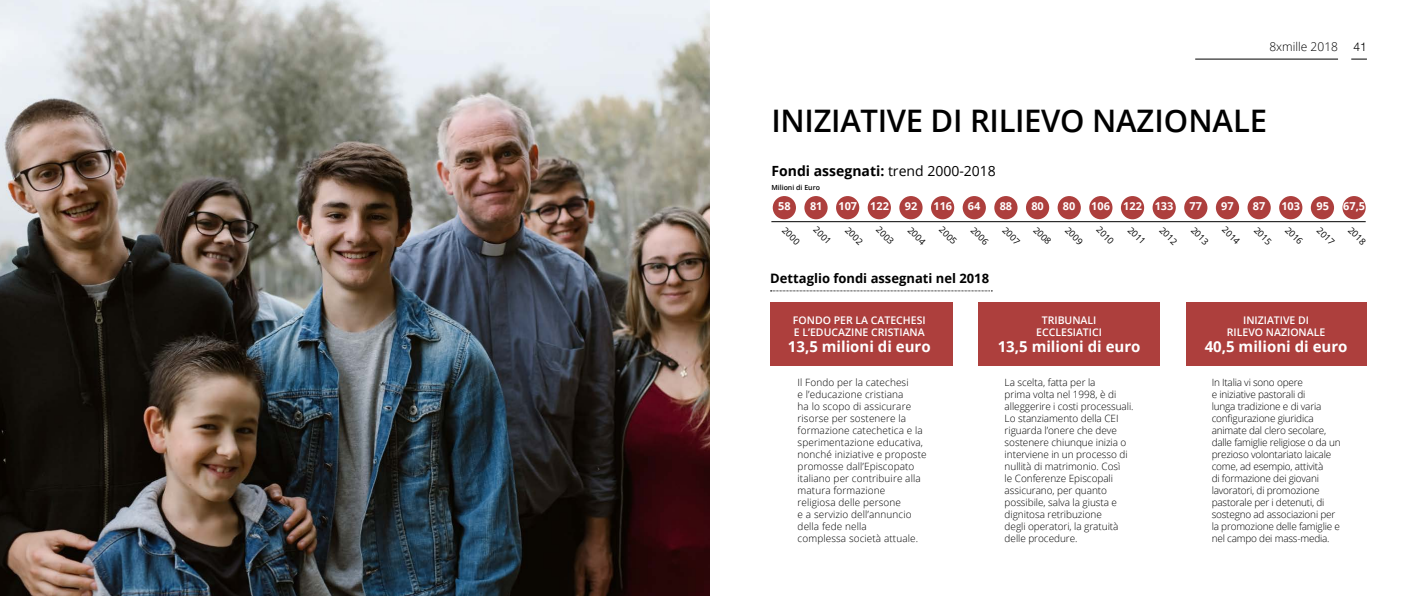
<style>
.page{position:relative;width:1418px;height:596px;background:#fff}
.page>*{position:absolute;margin:0;border:0;box-sizing:border-box;transform-origin:0 0}
.t1{font:600 31px "Open Sans";letter-spacing:-.01em;color:#000}
.t2{font:700 15px "Open Sans";color:#fff}
.t3{font:700 14px "Open Sans";color:#000}
.t4{font:700 13px "Open Sans";color:#000}
.t5{font:300 12px "Open Sans";color:#000}
.t6{font:300 12px "Helvetica Neue LT Std";color:#000}
.t7{font:700 10.9px "Open Sans";color:#fff}
.t8{font:600 10.5px/12px "Open Sans";color:#fff;text-align:center}
.t9{font:300 10px/12px "Open Sans";letter-spacing:-.005em;color:#000}
.t10{font:9px "Open Sans";color:#000}
.t11{font:600 7px "Open Sans";color:#000}
.s1{font-weight:400}
</style>
<div class="page">
<svg style="left:1351px;top:59px;width:15px;height:1px"></svg>
<hr style="left:1195px;top:59px;width:142px;height:1px;background:#000">
<svg style="left:770px;top:290px;width:222px;height:1px"></svg>
<div style="left:770px;top:302px;width:182px;height:63px;background:#ad3f3d"></div>
<div style="left:978px;top:302px;width:181px;height:63px;background:#ad3f3d"></div>
<div style="left:1186px;top:302px;width:180px;height:63px;background:#ad3f3d"></div>
<img style="left:0;top:0;width:709px;height:595px">
<hr style="left:771px;top:221px;width:594px;height:1px;background:#000">
<div style="left:772px;top:196px;width:24px;height:23px;background:#ad3f3d;border-radius:50%"></div>
<div style="left:962px;top:196px;width:23px;height:23px;background:#ad3f3d;border-radius:50%"></div>
<div style="left:1152px;top:196px;width:23px;height:23px;background:#ad3f3d;border-radius:50%"></div>
<div style="left:836px;top:196px;width:23px;height:23px;background:#ad3f3d;border-radius:50%"></div>
<div style="left:1025px;top:196px;width:24px;height:23px;background:#ad3f3d;border-radius:50%"></div>
<div style="left:1215px;top:196px;width:24px;height:23px;background:#ad3f3d;border-radius:50%"></div>
<div style="left:899px;top:196px;width:23px;height:23px;background:#ad3f3d;border-radius:50%"></div>
<div style="left:1089px;top:196px;width:23px;height:23px;background:#ad3f3d;border-radius:50%"></div>
<div style="left:1279px;top:196px;width:23px;height:23px;background:#ad3f3d;border-radius:50%"></div>
<div style="left:804px;top:196px;width:23px;height:23px;background:#ad3f3d;border-radius:50%"></div>
<div style="left:994px;top:196px;width:23px;height:23px;background:#ad3f3d;border-radius:50%"></div>
<div style="left:1184px;top:196px;width:23px;height:23px;background:#ad3f3d;border-radius:50%"></div>
<div style="left:867px;top:196px;width:24px;height:23px;background:#ad3f3d;border-radius:50%"></div>
<div style="left:1057px;top:196px;width:23px;height:23px;background:#ad3f3d;border-radius:50%"></div>
<div style="left:1247px;top:196px;width:23px;height:23px;background:#ad3f3d;border-radius:50%"></div>
<div style="left:931px;top:196px;width:23px;height:23px;background:#ad3f3d;border-radius:50%"></div>
<div style="left:1120px;top:196px;width:24px;height:23px;background:#ad3f3d;border-radius:50%"></div>
<div style="left:1342px;top:196px;width:23px;height:23px;background:#ad3f3d;border-radius:50%"></div>
<div style="left:1310px;top:196px;width:23px;height:23px;background:#ad3f3d;border-radius:50%"></div>
<p class="t5" style="left:1269px;top:39px;width:70px">8xmille 2018</p>
<p class="t6" style="left:1353px;top:39px;width:15px">41</p>
<h1 class="t1" style="left:771px;top:99px;width:497px">INIZIATIVE DI RILIEVO NAZIONALE</h1>
<h3 class="t3" style="left:771px;top:161px;width:226px">Fondi assegnati: <span class="s1">trend 2000-2018</span></h3>
<p class="t11" style="left:771px;top:182px;width:50px">Milioni di Euro</p>
<p class="t10" style="left:788px;top:224px;width:22px;rotate:45deg">2000</p>
<p class="t10" style="left:819px;top:224px;width:22px;rotate:45deg">2001</p>
<p class="t10" style="left:851px;top:224px;width:22px;rotate:45deg">2002</p>
<p class="t10" style="left:882px;top:224px;width:22px;rotate:45deg">2003</p>
<p class="t10" style="left:914px;top:224px;width:22px;rotate:45deg">2004</p>
<p class="t10" style="left:945px;top:224px;width:22px;rotate:45deg">2005</p>
<p class="t10" style="left:976px;top:224px;width:22px;rotate:45deg">2006</p>
<p class="t10" style="left:1008px;top:224px;width:22px;rotate:45deg">2007</p>
<p class="t10" style="left:1039px;top:224px;width:22px;rotate:45deg">2008</p>
<p class="t10" style="left:1071px;top:224px;width:22px;rotate:45deg">2009</p>
<p class="t10" style="left:1102px;top:223px;width:22px;rotate:45deg">2010</p>
<p class="t10" style="left:1133px;top:224px;width:22px;rotate:45deg">2011</p>
<p class="t10" style="left:1165px;top:224px;width:22px;rotate:45deg">2012</p>
<p class="t10" style="left:1196px;top:224px;width:22px;rotate:45deg">2013</p>
<p class="t10" style="left:1228px;top:224px;width:22px;rotate:45deg">2014</p>
<p class="t10" style="left:1259px;top:224px;width:22px;rotate:45deg">2015</p>
<p class="t10" style="left:1291px;top:224px;width:22px;rotate:45deg">2016</p>
<p class="t10" style="left:1322px;top:224px;width:22px;rotate:45deg">2017</p>
<p class="t10" style="left:1353px;top:224px;width:22px;rotate:45deg">2018</p>
<p class="t7" style="left:778px;top:198px;width:14px">58</p>
<p class="t7" style="left:810px;top:198px;width:14px">81</p>
<p class="t7" style="left:838px;top:198px;width:52px">107 122</p>
<p class="t7" style="left:904px;top:198px;width:14px">92</p>
<p class="t7" style="left:933px;top:198px;width:20px">116</p>
<p class="t7" style="left:967px;top:198px;width:14px">64</p>
<p class="t7" style="left:999px;top:198px;width:14px">88</p>
<p class="t7" style="left:1031px;top:198px;width:14px">80</p>
<p class="t7" style="left:1062px;top:198px;width:14px">80</p>
<p class="t7" style="left:1091px;top:198px;width:84px">106 122 133</p>
<p class="t7" style="left:1189px;top:198px;width:14px">77</p>
<p class="t7" style="left:1221px;top:198px;width:14px">97</p>
<p class="t7" style="left:1252px;top:198px;width:14px">87</p>
<p class="t7" style="left:1281px;top:198px;width:20px">103</p>
<p class="t7" style="left:1316px;top:198px;width:14px">95</p>
<p class="t7" style="left:1343px;top:198px;width:23px">67,5</p>
<h3 class="t4" style="left:770px;top:268px;width:220px">Dettaglio fondi assegnati nel 2018</h3>
<p class="t8" style="left:793px;top:314px;width:134px;text-align:left">FONDO PER LA CATECHESI<br>E L’EDUCAZINE CRISTIANA</p>
<h2 class="t2" style="left:787px;top:336px;width:144px">13,5 milioni di euro</h2>
<p class="t8" style="left:1036px;top:314px;width:67px">TRIBUNALI<br>ECCLESIATICI</p>
<h2 class="t2" style="left:997px;top:336px;width:144px">13,5 milioni di euro</h2>
<p class="t8" style="left:1226px;top:314px;width:100px">INIZIATIVE DI<br>RILEVO NAZIONALE</p>
<h2 class="t2" style="left:1204px;top:336px;width:144px">40,5 milioni di euro</h2>
<p class="t9" style="left:797px;top:376px;width:130px">Il Fondo per la catechesi<br>e l’educazione cristiana<br>ha lo scopo di assicurare risorse per sostenere la formazione catechetica e la sperimentazione educativa, nonché iniziative e proposte promosse dall’Episcopato italiano per contribuire alla matura formazione<br>religiosa delle persone<br>e a servizio dell’annuncio della fede nella<br>complessa società attuale.</p>
<p class="t9" style="left:1004px;top:376px;width:130px">La scelta, fatta per la<br>prima volta nel 1998, è di alleggerire i costi processuali.<br>Lo stanziamento della CEI riguarda l’onere che deve sostenere chiunque inizia o interviene in un processo di nullità di matrimonio. Così<br>le Conferenze Episcopali assicurano, per quanto possibile, salva la giusta e dignitosa retribuzione<br>degli operatori, la gratuità delle procedure.</p>
<p class="t9" style="left:1211px;top:376px;width:130px">In Italia vi sono opere<br>e iniziative pastorali di<br>lunga tradizione e di varia configurazione giuridica animate dal clero secolare, dalle famiglie religiose o da un prezioso volontariato laicale come, ad esempio, attività<br>di formazione dei giovani lavoratori, di promozione pastorale per i detenuti, di sostegno ad associazioni per la promozione delle famiglie e nel campo dei mass-media.</p>
</div>
